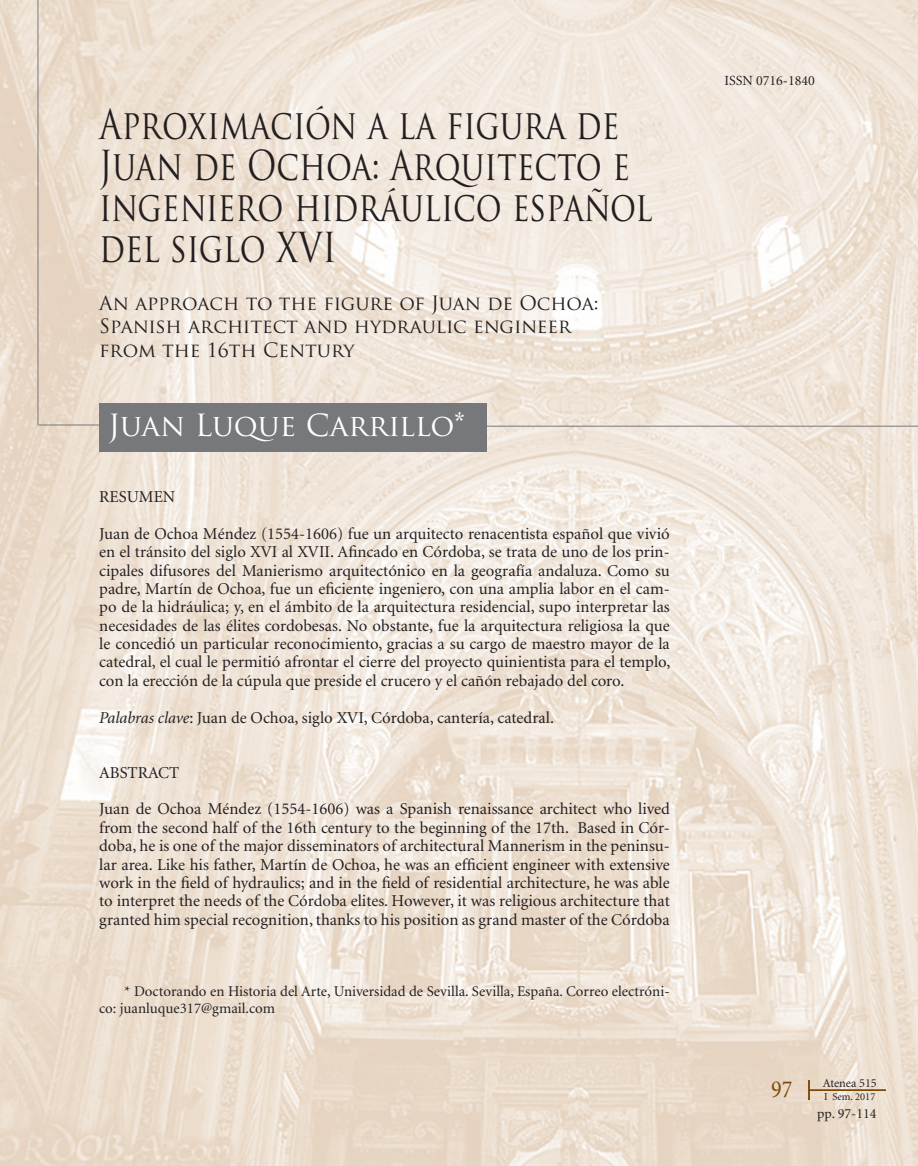
<style>
.page{position:relative;width:918px;height:1166px;background:#fff}
.page>*{position:absolute;margin:0;border:0;box-sizing:border-box;transform-origin:0 0}
.t1{font:40.25px/41.1px "Trajan Pro";color:#231f20;scale:.8 1}
.t2{font:29.75px "Trajan Pro";color:#fff}
.t3{font:24.5px "Minion";color:#7d4704;scale:.9 1}
.t4{font:19.25px/23.6px "Trajan Pro";color:#231f20}
.t5{font:16.62px/18.4px "Minion";color:#231f20;text-align:justify}
.t6{font:14.88px/16.6px "Minion";color:#231f20}
.t7{font:14px "Minion";color:#231f20}
.t8{font:12.25px "Minion";color:#231f20}
.t9{font:10.5px "Minion";color:#231f20}
.s1{font-style:italic}
</style>
<div class="page">
<img style="left:0;top:0;width:918px;height:1166px">
<div style="left:99px;top:403px;width:387px;height:48px;background:#76787b"></div>
<hr style="left:369px;top:426px;width:549px;height:1px;background:#76787b">
<hr style="left:39px;top:424px;width:67px;height:1px;background:#76787b">
<hr style="left:38px;top:0;width:1px;height:425px;background:#76787b">
<hr style="left:809px;top:1090px;width:76px;height:1px;background:#7d4704">
<svg style="left:808px;top:1080px;width:1px;height:20px"></svg>
<h1 class="t1" style="left:99px;top:103px;width:693px">Aproximación a la figura de<br>Juan de Ochoa: Arquitecto e ingeniero hidráulico español del siglo XVI</h1>
<p class="t4" style="left:99px;top:290px;width:501px">An approach to the figure of Juan de Ochoa:<br>Spanish architect and hydraulic engineer from the 16th Century</p>
<h2 class="t2" style="left:108px;top:407px;width:358px">Juan Luque Carrillo*</h2>
<p class="t5" style="left:99px;top:488px;width:77px">RESUMEN</p>
<p class="t5" style="left:99px;top:525px;width:572px">Juan de Ochoa Méndez (1554-1606) fue un arquitecto renacentista español que vivió en el tránsito del siglo XVI al XVII. Afincado en Córdoba, se trata de uno de los prin&shy;cipales difusores del Manierismo arquitectónico en la geografía andaluza. Como su padre, Martín de Ochoa, fue un eficiente ingeniero, con una amplia labor en el cam&shy;po de la hidráulica; y, en el ámbito de la arquitectura residencial, supo interpretar las necesidades de las élites cordobesas. No obstante, fue la arquitectura religiosa la que le concedió un particular reconocimiento, gracias a su cargo de maestro mayor de la catedral, el cual le permitió afrontar el cierre del proyecto quinientista para el templo, con la erección de la cúpula que preside el crucero y el cañón rebajado del coro.</p>
<p class="t5" style="left:99px;top:709px;width:456px"><span class="s1">Palabras clave</span>: Juan de Ochoa, siglo XVI, Córdoba, cantería, catedral.</p>
<p class="t5" style="left:99px;top:764px;width:81px">ABSTRACT</p>
<p class="t5" style="left:99px;top:800px;width:572px">Juan de Ochoa Méndez (1554-1606) was a Spanish renaissance architect who lived from the second half of the 16th century to the beginning of the 17th. Based in Cór&shy;doba, he is one of the major disseminators of architectural Mannerism in the peninsu&shy;lar area. Like his father, Martín de Ochoa, he was an efficient engineer with extensive work in the field of hydraulics; and in the field of residential architecture, he was able to interpret the needs of the Córdoba elites. However, it was religious architecture that granted him special recognition, thanks to his position as grand master of the Córdoba</p>
<p class="t6" style="left:99px;top:983px;width:572px;text-indent:25px">* Doctorando en Historia del Arte, Universidad de Sevilla. Sevilla, España. Correo electróni&shy;co: juanluque317@gmail.com</p>
<p class="t7" style="left:724px;top:74px;width:92px">ISSN 0716-1840</p>
<p class="t8" style="left:823px;top:1077px;width:56px">Atenea 515</p>
<h3 class="t3" style="left:771px;top:1077px;width:25px">97</h3>
<p class="t9" style="left:824px;top:1091px;width:53px">I Sem. 2017</p>
<p class="t7" style="left:817px;top:1106px;width:61px">pp. 97-114</p>
</div>
